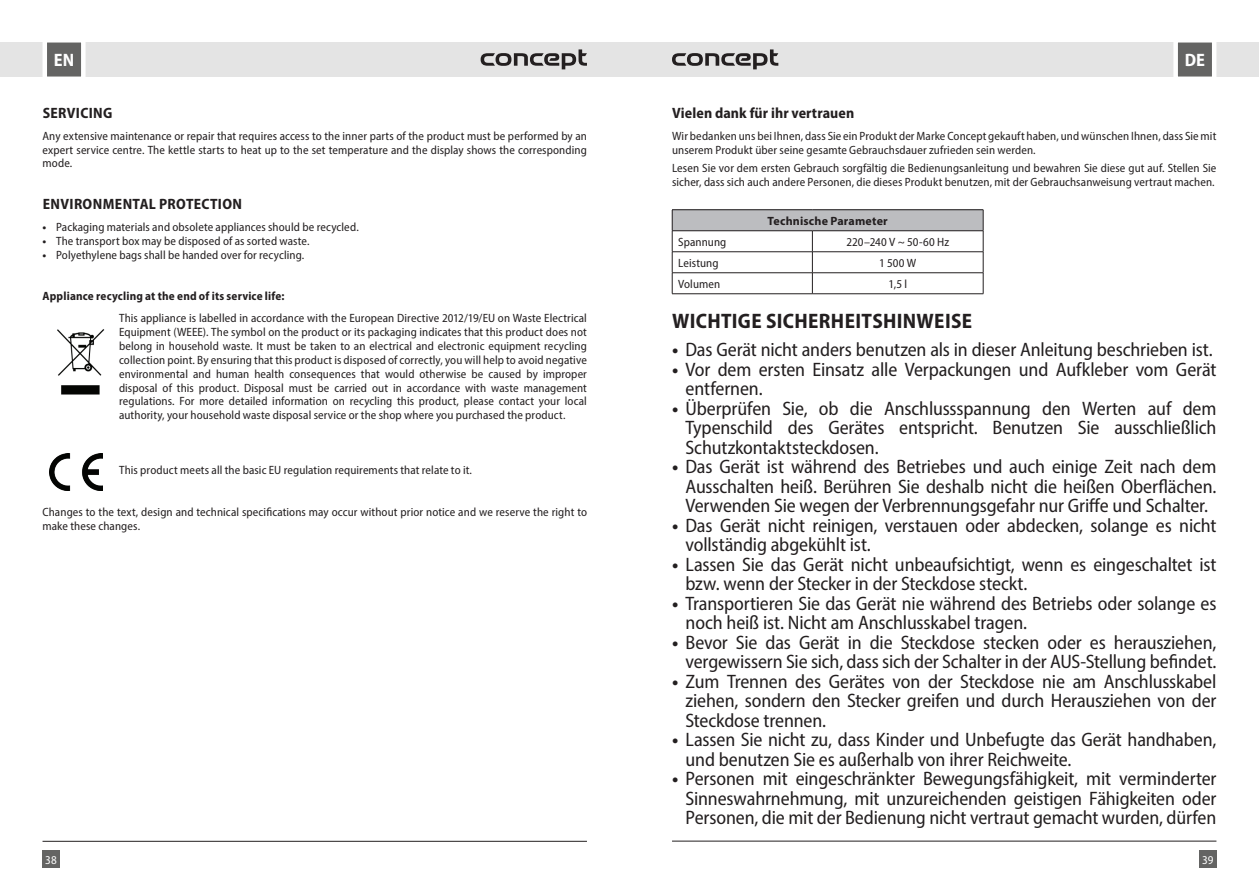
<style>
.page{position:relative;width:1259px;height:893px;background:#fff}
.page>*{position:absolute;margin:0;border:0;box-sizing:border-box;transform-origin:0 0}
.t1{font:700 semi-condensed 21px "Myriad Pro";letter-spacing:.015em;color:#231f20}
.t2{font:semi-condensed 19.5px/19.5px "Myriad Pro";letter-spacing:-.01em;color:#231f20}
.t3{font:700 semi-condensed 18px "Myriad Pro";color:#fff}
.t4{font:700 semi-condensed 15px "Myriad Pro";letter-spacing:.02em;color:#231f20}
.t5{font:semi-condensed 12px/13.8px "Myriad Pro";letter-spacing:.01em;color:#231f20}
.t6{font:700 semi-condensed 12px "Myriad Pro";letter-spacing:.015em;color:#231f20}
.t7{font:700 12px "Myriad Pro";letter-spacing:.015em;color:#231f20}
.t8{font:semi-condensed 12px "Myriad Pro";color:#fff}
.s1{font-weight:700}
</style>
<div class="page">
<div style="left:629px;top:43px;width:630px;height:34px;background:#e4e4e4"></div>
<div style="left:1199px;top:850px;width:17px;height:17px;background:#646463"></div>
<svg style="left:1171px;top:42px;width:47px;height:35px;background:#8f8f8e"></svg>
<hr style="left:672px;top:841px;width:544px;height:1px;background:#231f20">
<svg style="left:672px;top:49px;width:106px;height:20px"></svg>
<div style="left:0;top:43px;width:629px;height:34px;background:#e4e4e4"></div>
<div style="left:43px;top:850px;width:17px;height:17px;background:#646463"></div>
<svg style="left:40px;top:42px;width:48px;height:35px;background:#919190"></svg>
<hr style="left:43px;top:841px;width:544px;height:1px;background:#231f20">
<svg style="left:480px;top:49px;width:107px;height:20px"></svg>
<img style="left:57px;top:329px;width:48px;height:66px">
<img style="left:50px;top:453px;width:53px;height:37px">
<div style="left:672px;top:210px;width:311px;height:21px;background:#bcbdc0"></div>
<hr style="left:672px;top:209px;width:140px;height:1px;background:#231f20">
<hr style="left:812px;top:209px;width:171px;height:1px;background:#231f20">
<hr style="left:672px;top:230px;width:140px;height:1px;background:#231f20">
<hr style="left:812px;top:230px;width:171px;height:1px;background:#231f20">
<hr style="left:672px;top:251px;width:140px;height:1px;background:#231f20">
<hr style="left:812px;top:251px;width:171px;height:1px;background:#231f20">
<hr style="left:672px;top:272px;width:140px;height:1px;background:#231f20">
<svg style="left:672px;top:210px;width:1px;height:83px"></svg>
<hr style="left:812px;top:272px;width:171px;height:1px;background:#231f20">
<svg style="left:812px;top:231px;width:1px;height:62px"></svg>
<svg style="left:983px;top:210px;width:1px;height:84px"></svg>
<hr style="left:672px;top:293px;width:140px;height:1px;background:#231f20">
<hr style="left:812px;top:293px;width:171px;height:1px;background:#231f20">
<h3 class="t3" style="left:54px;top:48px;width:22px">EN</h3>
<h3 class="t3" style="left:1184px;top:48px;width:22px">DE</h3>
<p class="t4" style="left:43px;top:103px;width:71px">SERVICING</p>
<p class="t5" style="left:43px;top:129px;width:546px;text-align:justify">Any extensive maintenance or repair that requires access to the inner parts of the product must be performed by an expert service centre. The kettle starts to heat up to the set temperature and the display shows the corresponding mode.</p>
<p class="t4" style="left:43px;top:194px;width:201px">ENVIRONMENTAL PROTECTION</p>
<p class="t5" style="left:43px;top:220px;width:318px"><span class="s1">•</span> Packaging materials and obsolete appliances should be recycled.</p>
<p class="t5" style="left:43px;top:234px;width:268px"><span class="s1">•</span> The transport box may be disposed of as sorted waste.</p>
<p class="t5" style="left:43px;top:248px;width:263px"><span class="s1">•</span> Polyethylene bags shall be handed over for recycling.</p>
<p class="t6" style="left:43px;top:288px;width:244px">Appliance recycling at the end of its service life:</p>
<p class="t5" style="left:119px;top:311px;width:469px;text-align:justify">This appliance is labelled in accordance with the European Directive 2012/19/EU on Waste Electrical Equipment (WEEE). The symbol on the product or its packaging indicates that this product does not belong in household waste. It must be taken to an electrical and electronic equipment recycling collection point. By ensuring that this product is disposed of correctly, you will help to avoid negative environmental and human health consequences that would otherwise be caused by improper disposal of this product. Disposal must be carried out in accordance with waste management regulations. For more detailed information on recycling this product, please contact your local authority, your household waste disposal service or the shop where you purchased the product.</p>
<p class="t5" style="left:119px;top:463px;width:354px">This product meets all the basic EU regulation requirements that relate to it.</p>
<p class="t5" style="left:43px;top:505px;width:546px">Changes to the text, design and technical specifications may occur without prior notice and we reserve the right to make these changes.</p>
<p class="t4" style="left:672px;top:103px;width:184px">Vielen dank für ihr vertrauen</p>
<p class="t5" style="left:672px;top:129px;width:546px">Wir bedanken uns bei Ihnen, dass Sie ein Produkt der Marke Concept gekauft haben, und wünschen Ihnen, dass Sie mit unserem Produkt über seine gesamte Gebrauchsdauer zufrieden sein werden.</p>
<p class="t5" style="left:672px;top:161px;width:546px">Lesen Sie vor dem ersten Gebrauch sorgfältig die Bedienungsanleitung und bewahren Sie diese gut auf. Stellen Sie sicher, dass sich auch andere Personen, die dieses Produkt benutzen, mit der Gebrauchsanweisung vertraut machen.</p>
<p class="t7" style="left:767px;top:213px;width:122px">Technische Parameter</p>
<p class="t5" style="left:678px;top:235px;width:50px">Spannung</p>
<p class="t5" style="left:846px;top:235px;width:104px">220–240 V ~ 50-60 Hz</p>
<p class="t5" style="left:678px;top:256px;width:42px">Leistung</p>
<p class="t5" style="left:879px;top:256px;width:39px">1 500 W</p>
<p class="t5" style="left:678px;top:277px;width:44px">Volumen</p>
<p class="t5" style="left:888px;top:277px;width:20px">1,5 l</p>
<h1 class="t1" style="left:672px;top:308px;width:301px">WICHTIGE SICHERHEITSHINWEISE</h1>
<h2 class="t2" style="left:672px;top:340px;width:542px"><span class="s1">•</span> Das Gerät nicht anders benutzen als in dieser Anleitung beschrieben ist.</h2>
<h2 class="t2" style="left:685px;top:359px;width:532px;text-indent:-13px"><span class="s1">•</span> Vor dem ersten Einsatz alle Verpackungen und Aufkleber vom Gerät entfernen.</h2>
<h2 class="t2" style="left:685px;top:398px;width:532px;text-align:justify;text-indent:-13px"><span class="s1">•</span> Überprüfen Sie, ob die Anschlussspannung den Werten auf dem Typenschild des Gerätes entspricht. Benutzen Sie ausschließlich Schutzkontaktsteckdosen.</h2>
<h2 class="t2" style="left:685px;top:457px;width:532px;text-align:justify;text-indent:-13px"><span class="s1">•</span> Das Gerät ist während des Betriebes und auch einige Zeit nach dem Ausschalten heiß. Berühren Sie deshalb nicht die heißen Oberflächen.<br>Verwenden Sie wegen der Verbrennungsgefahr nur Griffe und Schalter.</h2>
<h2 class="t2" style="left:685px;top:515px;width:532px;text-indent:-13px"><span class="s1">•</span> Das Gerät nicht reinigen, verstauen oder abdecken, solange es nicht vollständig abgekühlt ist.</h2>
<h2 class="t2" style="left:685px;top:554px;width:532px;text-indent:-13px"><span class="s1">•</span> Lassen Sie das Gerät nicht unbeaufsichtigt, wenn es eingeschaltet ist bzw. wenn der Stecker in der Steckdose steckt.</h2>
<h2 class="t2" style="left:685px;top:593px;width:532px;text-indent:-13px"><span class="s1">•</span> Transportieren Sie das Gerät nie während des Betriebs oder solange es noch heiß ist. Nicht am Anschlusskabel tragen.</h2>
<h2 class="t2" style="left:672px;top:632px;width:546px;text-align:right"><span class="s1">•</span> Bevor Sie das Gerät in die Steckdose stecken oder es herausziehen, vergewissern Sie sich, dass sich der Schalter in der AUS-Stellung befindet.</h2>
<h2 class="t2" style="left:685px;top:671px;width:532px;text-align:justify;text-indent:-13px"><span class="s1">•</span> Zum Trennen des Gerätes von der Steckdose nie am Anschlusskabel ziehen, sondern den Stecker greifen und durch Herausziehen von der Steckdose trennen.</h2>
<h2 class="t2" style="left:685px;top:730px;width:532px;text-indent:-13px"><span class="s1">•</span> Lassen Sie nicht zu, dass Kinder und Unbefugte das Gerät handhaben, und benutzen Sie es außerhalb von ihrer Reichweite.</h2>
<h2 class="t2" style="left:685px;top:769px;width:532px;text-align:justify;text-indent:-13px"><span class="s1">•</span> Personen mit eingeschränkter Bewegungsfähigkeit, mit verminderter Sinneswahrnehmung, mit unzureichenden geistigen Fähigkeiten oder Personen, die mit der Bedienung nicht vertraut gemacht wurden, dürfen</h2>
<p class="t8" style="left:45px;top:852px;width:13px">38</p>
<p class="t8" style="left:1202px;top:852px;width:13px">39</p>
</div>
